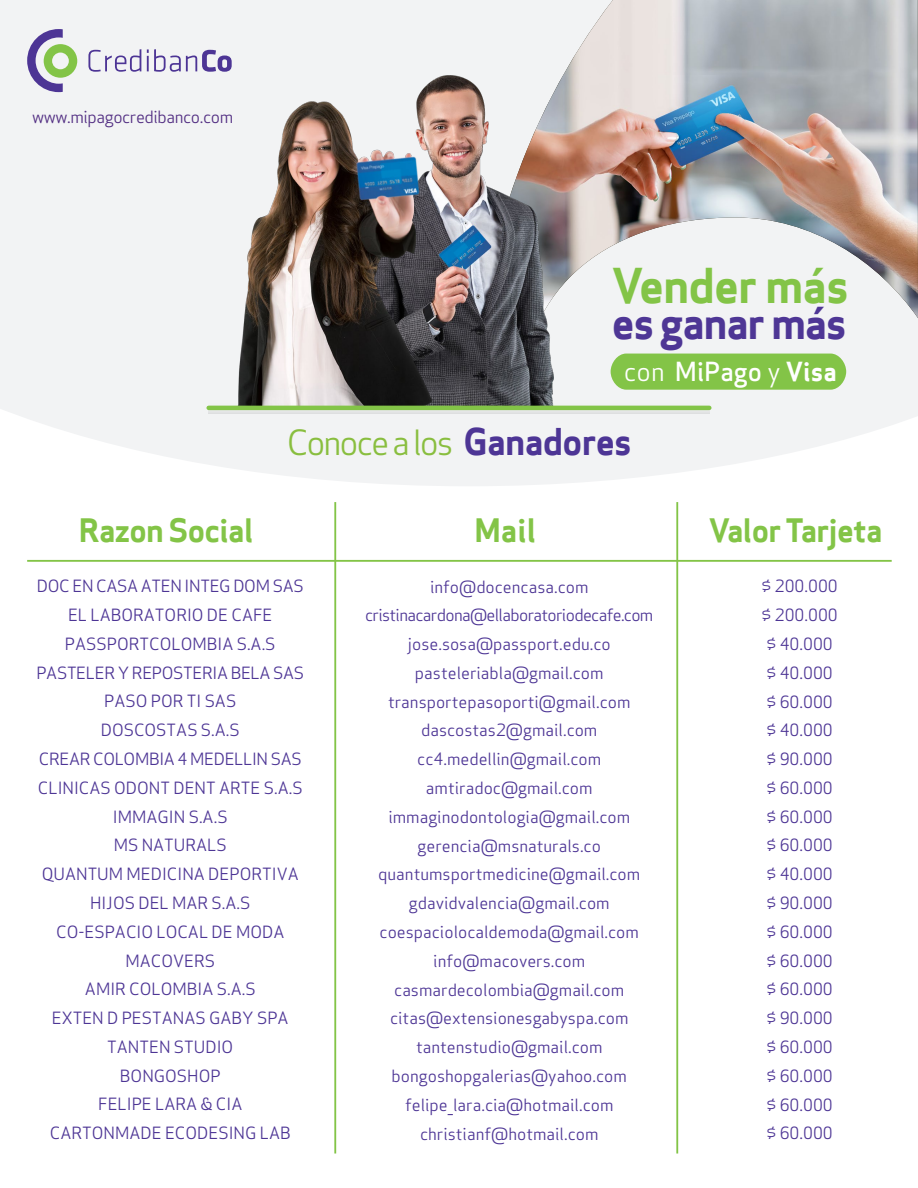
<style>
.page{position:relative;width:918px;height:1188px;background:#fff}
.page>*{position:absolute;margin:0;border:0;box-sizing:border-box;transform-origin:0 0}
.t1{font:46.95px "Apex Sans Bold T";letter-spacing:-.02em;color:#83c447}
.t2{font:43.05px "Apex Sans Bold T";letter-spacing:-.03em;color:#4e3695}
.t3{font:34.05px "Apex Sans Book T";letter-spacing:-.06em;color:#89be3f}
.t4{font:31.65px "Apex Sans Bold T";letter-spacing:-.02em;color:#83c447}
.t5{font:25.8px "Apex Sans Medium T";color:#fff}
.t6{font:16.65px "Apex Sans Book T";letter-spacing:-.025em;color:#532f83}
.t7{font:16.5px/28.8px "Apex Sans Book T";color:#4d3595;text-align:center}
.s1{font-family:"Apex Sans Book T"}
.s2{font-family:"Apex Sans Bold T"}
.s3{font-family:"Apex Sans Bold T";font-size:36.15px;color:#4d3595}
</style>
<div class="page">
<hr style="left:27px;top:560px;width:865px;height:2px;background:#83c447">
<hr style="left:334px;top:502px;width:2px;height:652px;background:#83c447">
<hr style="left:676px;top:502px;width:2px;height:652px;background:#83c447">
<svg style="left:0;top:0;width:918px;height:486px;fill:#f2f3f4"></svg>
<svg style="left:88px;top:49px;width:53px;height:23px"></svg>
<svg style="left:147px;top:49px;width:85px;height:23px"></svg>
<svg style="left:27px;top:29px;width:50px;height:63px"></svg>
<img style="left:477px;top:0;width:441px;height:408px">
<div style="left:744px;top:354px;width:102px;height:36px;background:#83c447"></div>
<img style="left:432px;top:72px;width:312px;height:354px">
<img style="left:209px;top:72px;width:223px;height:357px">
<svg style="left:209px;top:402px;width:500px;height:11px"></svg>
<hr style="left:209px;top:406px;width:500px;height:4px;background:#83c447">
<p class="t6" style="left:32px;top:106px;width:203px">www.mipagocredibanco.com</p>
<h1 class="t1" style="left:612px;top:255px;width:239px">Vender más</h1>
<h2 class="t2" style="left:612px;top:295px;width:236px">es ganar más</h2>
<h3 class="t5" style="left:624px;top:355px;width:214px"><span class="s1">con</span> MiPago <span class="s1">y</span> <span class="s2">Visa</span></h3>
<h3 class="t3" style="left:287px;top:420px;width:347px">Conoce a los <span class="s3">Ganadores</span></h3>
<h3 class="t4" style="left:79px;top:509px;width:176px">Razon Social</h3>
<h3 class="t4" style="left:474px;top:509px;width:63px">Mail</h3>
<h3 class="t4" style="left:709px;top:509px;width:175px">Valor Tarjeta</h3>
<p class="t7" style="left:36px;top:572px;width:269px">DOC EN CASA ATEN INTEG DOM SAS<br>EL LABORATORIO DE CAFE<br>PASSPORTCOLOMBIA S.A.S<br>PASTELER Y REPOSTERIA BELA SAS<br>PASO POR TI SAS<br>DOSCOSTAS S.A.S<br>CREAR COLOMBIA 4 MEDELLIN SAS<br>CLINICAS ODONT DENT ARTE S.A.S<br>IMMAGIN S.A.S<br>MS NATURALS<br>QUANTUM MEDICINA DEPORTIVA<br>HIJOS DEL MAR S.A.S<br>CO-ESPACIO LOCAL DE MODA<br>MACOVERS<br>AMIR COLOMBIA S.A.S<br>EXTEN D PESTANAS GABY SPA<br>TANTEN STUDIO<br>BONGOSHOP<br>FELIPE LARA &amp; CIA<br>CARTONMADE ECODESING LAB</p>
<p class="t7" style="left:365px;top:572px;width:290px">info@docencasa.com cristinacardona@ellaboratoriodecafe.com jose.sosa@passport.edu.co pasteleriabla@gmail.com transportepasoporti@gmail.com dascostas2@gmail.com cc4.medellin@gmail.com amtiradoc@gmail.com immaginodontologia@gmail.com gerencia@msnaturals.co quantumsportmedicine@gmail.com gdavidvalencia@gmail.com coespaciolocaldemoda@gmail.com info@macovers.com casmardecolombia@gmail.com citas@extensionesgabyspa.com tantenstudio@gmail.com bongoshopgalerias@yahoo.com felipe_lara.cia@hotmail.com christianf@hotmail.com</p>
<p class="t7" style="left:762px;top:572px;width:78px;text-align:left">$ 200.000 $ 200.000 $ 40.000 $ 40.000 $ 60.000 $ 40.000 $ 90.000 $ 60.000 $ 60.000 $ 60.000 $ 40.000 $ 90.000 $ 60.000 $ 60.000 $ 60.000 $ 90.000 $ 60.000 $ 60.000 $ 60.000 $ 60.000</p>
</div>
